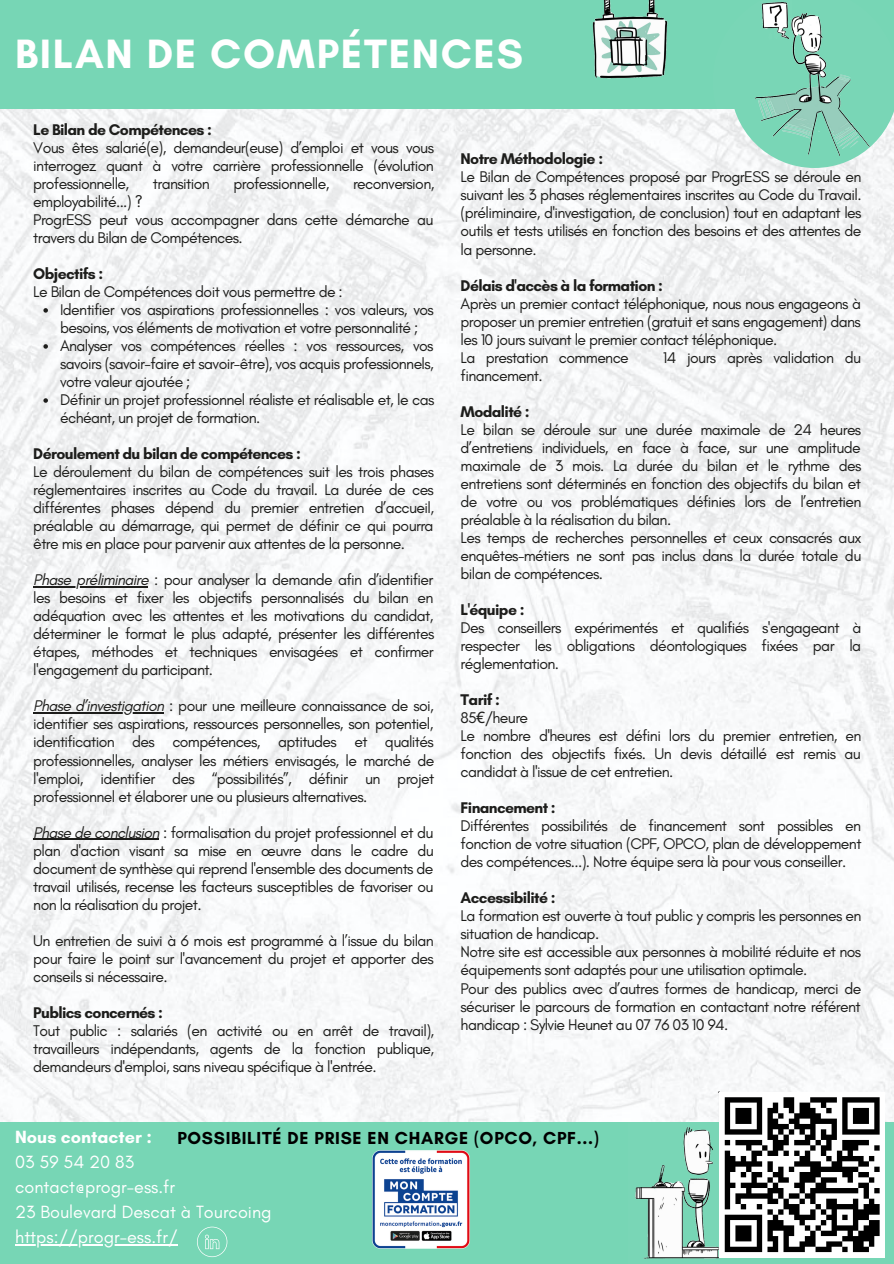
<style>
.page{position:relative;width:894px;height:1264px;background:#fff}
.page>*{position:absolute;margin:0;border:0;box-sizing:border-box;transform-origin:0 0}
.t1{font:700 41.7px "Glacial Indifference";letter-spacing:.04em;color:#fff}
.t2{font:18px "Glacial Indifference";color:#fff}
.t3{font:700 18px "Glacial Indifference";color:#fff}
.t4{font:700 17.7px "Glacial Indifference";letter-spacing:.04em;color:#000}
.t5{font:15.75px/18px "Glacial Indifference";letter-spacing:-.04em;color:#1d1d1b;text-align:justify}
.t6{font:700 15.75px "Glacial Indifference";letter-spacing:-.04em;color:#1d1d1b}
.s1{font-style:italic}
.s2{font-family:"Noto Sans"}
</style>
<div class="page">
<img style="left:0;top:109px;width:893px;height:1013px">
<div style="left:0;top:1122px;width:893px;height:141px;background:#77d6b5"></div>
<img style="left:628px;top:1027px;width:91px;height:232px">
<svg style="left:197px;top:1226px;width:30px;height:30px"></svg>
<hr style="left:15px;top:1243px;width:163px;height:2px;background:#fff">
<svg style="left:43px;top:308px;width:5px;height:4px"></svg>
<svg style="left:43px;top:344px;width:5px;height:5px"></svg>
<svg style="left:43px;top:398px;width:5px;height:5px"></svg>
<hr style="left:33px;top:586px;width:115px;height:1px;background:#1d1d1b">
<hr style="left:33px;top:712px;width:130px;height:1px;background:#1d1d1b">
<hr style="left:33px;top:838px;width:126px;height:1px;background:#1d1d1b">
<div style="left:0;top:0;width:893px;height:109px;background:#77d6b5"></div>
<img style="left:712px;top:2px;width:181px;height:172px">
<img style="left:592px;top:0;width:76px;height:79px">
<img style="left:372px;top:1150px;width:98px;height:99px">
<div style="left:719px;top:1091px;width:165px;height:166px;background:#fff"></div>
<svg style="left:724px;top:1097px;width:156px;height:156px"></svg>
<p class="t1" style="left:15px;top:28px;width:509px">BILAN DE COMPÉTENCES</p>
<p class="t6" style="left:33px;top:120px;width:180px">Le Bilan de Compétences :</p>
<p class="t5" style="left:33px;top:138px;width:402px">Vous êtes salarié(e), demandeur(euse) d’emploi et vous vous interrogez quant à votre carrière professionnelle (évolution professionnelle,</p>
<p class="t5" style="left:153px;top:174px;width:58px">transition</p>
<p class="t5" style="left:233px;top:174px;width:97px">professionnelle,</p>
<p class="t5" style="left:353px;top:174px;width:83px">reconversion,</p>
<p class="t5" style="left:33px;top:192px;width:111px">employabilité...) ?</p>
<p class="t5" style="left:33px;top:210px;width:401px">ProgrESS peut vous accompagner dans cette démarche au travers du Bilan de Compétences.</p>
<p class="t6" style="left:33px;top:264px;width:72px">Objectifs :</p>
<p class="t5" style="left:33px;top:282px;width:311px">Le Bilan de Compétences doit vous permettre de :</p>
<p class="t5" style="left:60px;top:300px;width:375px">Identifier vos aspirations professionnelles : vos valeurs, vos besoins, vos éléments de motivation et votre personnalité ;</p>
<p class="t5" style="left:60px;top:336px;width:375px">Analyser vos compétences réelles : vos ressources, vos savoirs (savoir-faire et savoir-être), vos acquis professionnels, votre valeur ajoutée ;</p>
<p class="t5" style="left:60px;top:390px;width:375px">Définir un projet professionnel réaliste et réalisable et, le cas échéant, un projet de formation.</p>
<p class="t6" style="left:33px;top:444px;width:269px">Déroulement du bilan de compétences :</p>
<p class="t5" style="left:33px;top:462px;width:402px">Le déroulement du bilan de compétences suit les trois phases réglementaires inscrites au Code du travail. La durée de ces différentes phases dépend du premier entretien d’accueil, préalable au démarrage, qui permet de définir ce qui pourra être mis en place pour parvenir aux attentes de la personne.</p>
<p class="t5" style="left:33px;top:570px;width:402px"><span class="s1">Phase préliminaire</span> : pour analyser la demande afin d’identifier les besoins et fixer les objectifs personnalisés du bilan en adéquation avec les attentes et les motivations du candidat, déterminer le format le plus adapté, présenter les différentes étapes, méthodes et techniques envisagées et confirmer l'engagement du participant.</p>
<p class="t5" style="left:33px;top:697px;width:402px"><span class="s1">Phase d’investigation</span> : pour une meilleure connaissance de soi, identifier ses aspirations, ressources personnelles, son potentiel, identification des compétences, aptitudes et qualités professionnelles, analyser les métiers envisagés, le marché de l'emploi, identifier des “possibilités”, définir un projet professionnel et élaborer une ou plusieurs alternatives.</p>
<p class="t5" style="left:33px;top:823px;width:402px"><span class="s1">Phase de conclusion</span> : formalisation du projet professionnel et du plan d'action visant sa mise en œuvre dans le cadre du document de synthèse qui reprend l'ensemble des documents de travail utilisés, recense les facteurs susceptibles de favoriser ou non la réalisation du projet.</p>
<p class="t5" style="left:33px;top:931px;width:402px">Un entretien de suivi à 6 mois est programmé à l’issue du bilan pour faire le point sur l'avancement du projet et apporter des conseils si nécessaire.</p>
<p class="t6" style="left:33px;top:1002px;width:131px">Publics concernés :</p>
<p class="t5" style="left:33px;top:1021px;width:402px">Tout public : salariés (en activité ou en arrêt de travail), travailleurs indépendants, agents de la fonction publique, demandeurs d'emploi, sans niveau spécifique à l'entrée.</p>
<p class="t6" style="left:460px;top:149px;width:144px">Notre Méthodologie :</p>
<p class="t5" style="left:460px;top:168px;width:402px">Le Bilan de Compétences proposé par ProgrESS se déroule en suivant les 3 phases réglementaires inscrites au Code du Travail. (préliminaire, d'investigation, de conclusion) tout en adaptant les outils et tests utilisés en fonction des besoins et des attentes de la personne.</p>
<p class="t6" style="left:460px;top:275px;width:204px">Délais d'accès à la formation :</p>
<p class="t5" style="left:460px;top:294px;width:402px">Après un premier contact téléphonique, nous nous engageons à proposer un premier entretien (gratuit et sans engagement) dans les 10 jours suivant le premier contact téléphonique.</p>
<p class="t5" style="left:460px;top:348px;width:170px">La prestation commence</p>
<p class="t5" style="left:662px;top:348px;width:200px">14 jours après validation du</p>
<p class="t5" style="left:460px;top:366px;width:83px">financement.</p>
<p class="t6" style="left:460px;top:402px;width:71px">Modalité :</p>
<p class="t5" style="left:460px;top:420px;width:402px">Le bilan se déroule sur une durée maximale de 24 heures d’entretiens individuels, en face à face, sur une amplitude maximale de 3 mois. La durée du bilan et le rythme des entretiens sont déterminés en fonction des objectifs du bilan et de votre ou vos problématiques définies lors de l’entretien préalable à la réalisation du bilan.</p>
<p class="t5" style="left:460px;top:528px;width:402px">Les temps de recherches personnelles et ceux consacrés aux enquêtes-métiers ne sont pas inclus dans la durée totale du bilan de compétences.</p>
<p class="t6" style="left:460px;top:600px;width:65px">L'équipe :</p>
<p class="t5" style="left:460px;top:618px;width:402px">Des conseillers expérimentés et qualifiés s'engageant à respecter les obligations déontologiques fixées par la réglementation.</p>
<p class="t6" style="left:460px;top:690px;width:41px">Tarif :</p>
<p class="t5" style="left:460px;top:708px;width:69px">85<span class="s2">€</span>/heure</p>
<p class="t5" style="left:460px;top:726px;width:402px">Le nombre d'heures est défini lors du premier entretien, en fonction des objectifs fixés. Un devis détaillé est remis au candidat à l'issue de cet entretien.</p>
<p class="t6" style="left:460px;top:798px;width:97px">Financement :</p>
<p class="t5" style="left:460px;top:816px;width:402px">Différentes possibilités de financement sont possibles en fonction de votre situation (CPF, OPCO, plan de développement des compétences...). Notre équipe sera là pour vous conseiller.</p>
<p class="t6" style="left:460px;top:888px;width:96px">Accessibilité :</p>
<p class="t5" style="left:460px;top:906px;width:402px">La formation est ouverte à tout public y compris les personnes en situation de handicap.</p>
<p class="t5" style="left:460px;top:942px;width:402px">Notre site est accessible aux personnes à mobilité réduite et nos équipements sont adaptés pour une utilisation optimale.</p>
<p class="t5" style="left:460px;top:978px;width:402px">Pour des publics avec d’autres formes de handicap, merci de sécuriser le parcours de formation en contactant notre référent handicap : Sylvie Heunet au 07 76 03 10 94.</p>
<p class="t4" style="left:177px;top:1127px;width:423px">POSSIBILITÉ DE PRISE EN CHARGE (OPCO, CPF...)</p>
<p class="t3" style="left:15px;top:1125px;width:138px">Nous contacter :</p>
<p class="t2" style="left:15px;top:1150px;width:120px">03 59 54 20 83</p>
<p class="t2" style="left:15px;top:1175px;width:161px">contact@progr-ess.fr</p>
<p class="t2" style="left:15px;top:1200px;width:258px">23 Boulevard Descat à Tourcoing</p>
<p class="t2" style="left:15px;top:1225px;width:164px">https://progr-ess.fr/</p>
</div>
